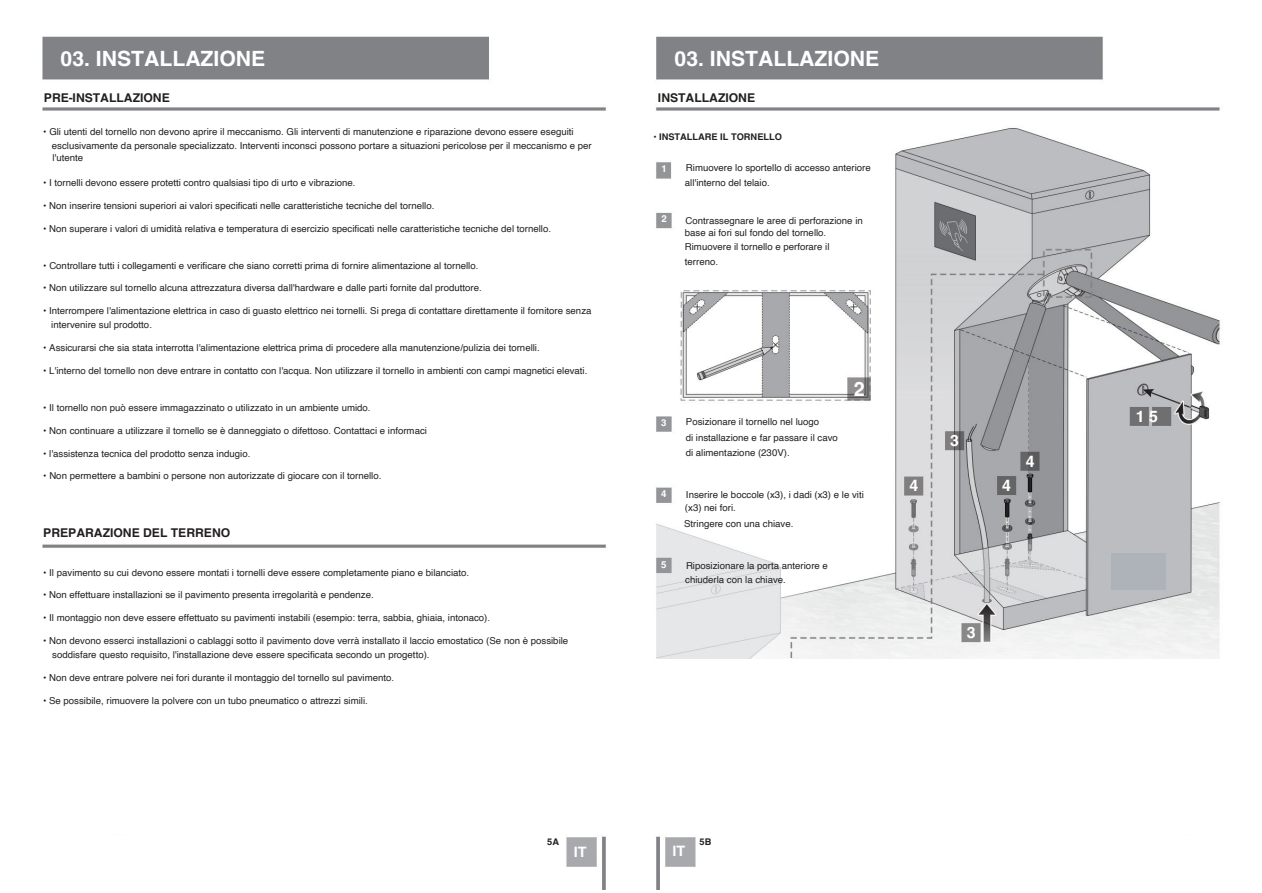
<style>
.page{position:relative;width:1262px;height:893px;background:#fff}
.page>*{position:absolute;margin:0;border:0;box-sizing:border-box;transform-origin:0 0}
.t1{font:700 21px "Helvetica";color:#fff}
.t2{font:700 19.65px "Helvetica";color:#fff}
.t3{font:700 15.9px "Helvetica";color:#fff}
.t4{font:700 14.4px "Helvetica";color:#fff}
.t5{font:700 12px "Helvetica";color:#231f20}
.t6{font:9.6px/14.2px "Helvetica";color:#231f20}
.t7{font:700 9.6px "Helvetica";color:#fff}
.t8{font:700 9.15px "Helvetica";color:#231f20}
</style>
<div class="page">
<img style="left:42px;top:36px;width:1178px;height:853px">
<div style="left:27px;top:835px;width:165px;height:43px;background:#fff"></div>
<div style="left:1059px;top:835px;width:165px;height:43px;background:#fff"></div>
<div style="left:1111px;top:553px;width:55px;height:36px;background:#adb3b8"></div>
<div style="left:642px;top:659px;width:580px;height:173px;background:#fff"></div>
<h1 class="t1" style="left:61px;top:45px;width:206px">03. INSTALLAZIONE</h1>
<h1 class="t1" style="left:674px;top:45px;width:206px">03. INSTALLAZIONE</h1>
<p class="t5" style="left:44px;top:91px;width:127px">PRE-INSTALLAZIONE</p>
<p class="t5" style="left:658px;top:91px;width:99px">INSTALLAZIONE</p>
<p class="t6" style="left:52px;top:124px;width:541px;text-indent:-9px">• Gli utenti del tornello non devono aprire il meccanismo. Gli interventi di manutenzione e riparazione devono essere eseguiti esclusivamente da personale specializzato. Interventi inconsci possono portare a situazioni pericolose per il meccanismo e per</p>
<p class="t6" style="left:52px;top:151px;width:32px">l'utente</p>
<p class="t6" style="left:43px;top:176px;width:314px">• I tornelli devono essere protetti contro qualsiasi tipo di urto e vibrazione.</p>
<p class="t6" style="left:43px;top:198px;width:393px">• Non inserire tensioni superiori ai valori specificati nelle caratteristiche tecniche del tornello.</p>
<p class="t6" style="left:43px;top:221px;width:509px">• Non superare i valori di umidità relativa e temperatura di esercizio specificati nelle caratteristiche tecniche del tornello.</p>
<p class="t6" style="left:43px;top:258px;width:436px">• Controllare tutti i collegamenti e verificare che siano corretti prima di fornire alimentazione al tornello.</p>
<p class="t6" style="left:43px;top:281px;width:440px">• Non utilizzare sul tornello alcuna attrezzatura diversa dall'hardware e dalle parti fornite dal produttore.</p>
<p class="t6" style="left:51px;top:304px;width:541px;text-indent:-8px">• Interrompere l'alimentazione elettrica in caso di guasto elettrico nei tornelli. Si prega di contattare direttamente il fornitore senza intervenire sul prodotto.</p>
<p class="t6" style="left:43px;top:341px;width:498px">• Assicurarsi che sia stata interrotta l'alimentazione elettrica prima di procedere alla manutenzione/pulizia dei tornelli.</p>
<p class="t6" style="left:43px;top:364px;width:546px">• L'interno del tornello non deve entrare in contatto con l'acqua. Non utilizzare il tornello in ambienti con campi magnetici elevati.</p>
<p class="t6" style="left:43px;top:401px;width:329px">• Il tornello non può essere immagazzinato o utilizzato in un ambiente umido.</p>
<p class="t6" style="left:43px;top:423px;width:385px">• Non continuare a utilizzare il tornello se è danneggiato o difettoso. Contattaci e informaci</p>
<p class="t6" style="left:43px;top:446px;width:209px">• l'assistenza tecnica del prodotto senza indugio.</p>
<p class="t6" style="left:43px;top:469px;width:340px">• Non permettere a bambini o persone non autorizzate di giocare con il tornello.</p>
<p class="t5" style="left:43px;top:525px;width:188px">PREPARAZIONE DEL TERRENO</p>
<p class="t6" style="left:43px;top:565px;width:427px">• Il pavimento su cui devono essere montati i tornelli deve essere completamente piano e bilanciato.</p>
<p class="t6" style="left:43px;top:611px;width:448px">• Il montaggio non deve essere effettuato su pavimenti instabili (esempio: terra, sabbia, ghiaia, intonaco).</p>
<p class="t6" style="left:43px;top:588px;width:332px">• Non effettuare installazioni se il pavimento presenta irregolarità e pendenze.</p>
<p class="t6" style="left:52px;top:633px;width:517px;text-indent:-9px">• Non devono esserci installazioni o cablaggi sotto il pavimento dove verrà installato il laccio emostatico (Se non è possibile soddisfare questo requisito, l'installazione deve essere specificata secondo un progetto).</p>
<p class="t6" style="left:43px;top:670px;width:352px">• Non deve entrare polvere nei fori durante il montaggio del tornello sul pavimento.</p>
<p class="t6" style="left:43px;top:693px;width:326px">• Se possibile, rimuovere la polvere con un tubo pneumatico o attrezzi simili.</p>
<p class="t8" style="left:653px;top:131px;width:130px">• INSTALLARE IL TORNELLO</p>
<p class="t7" style="left:661px;top:163px;width:7px">1</p>
<p class="t7" style="left:661px;top:213px;width:7px">2</p>
<p class="t6" style="left:685px;top:161px;width:187px">Rimuovere lo sportello di accesso anteriore all'interno del telaio.</p>
<p class="t6" style="left:685px;top:215px;width:179px;line-height:11.9px">Contrassegnare le aree di perforazione in base ai fori sul fondo del tornello.</p>
<p class="t6" style="left:685px;top:240px;width:146px">Rimuovere il tornello e perforare il terreno.</p>
<h2 class="t2" style="left:853px;top:376px;width:13px">2</h2>
<p class="t7" style="left:661px;top:417px;width:7px">3</p>
<p class="t6" style="left:685px;top:413px;width:154px;line-height:16.6px">Posizionare il tornello nel luogo<br>di installazione e far passare il cavo</p>
<p class="t6" style="left:685px;top:445px;width:105px">di alimentazione (230V).</p>
<p class="t7" style="left:661px;top:488px;width:7px">4</p>
<p class="t6" style="left:685px;top:488px;width:180px;line-height:13.5px">Inserire le boccole (x3), i dadi (x3) e le viti (x3) nei fori.</p>
<p class="t6" style="left:684px;top:516px;width:111px">Stringere con una chiave.</p>
<p class="t7" style="left:661px;top:558px;width:7px">5</p>
<p class="t6" style="left:685px;top:558px;width:144px">Riposizionare la porta anteriore e chiuderla con la chiave.</p>
<h3 class="t3" style="left:909px;top:476px;width:10px">4</h3>
<h3 class="t3" style="left:950px;top:431px;width:10px">3</h3>
<h3 class="t3" style="left:1002px;top:475px;width:10px">4</h3>
<h3 class="t3" style="left:1025px;top:451px;width:10px">4</h3>
<h3 class="t3" style="left:966px;top:622px;width:10px">3</h3>
<p class="t8" style="left:547px;top:836px;width:13px">5A</p>
<p class="t8" style="left:699px;top:836px;width:13px">5B</p>
<h3 class="t4" style="left:574px;top:843px;width:14px">IT</h3>
<h3 class="t4" style="left:672px;top:842px;width:14px">IT</h3>
<h3 class="t3" style="left:1135px;top:407px;width:24px">1 5</h3>
</div>
